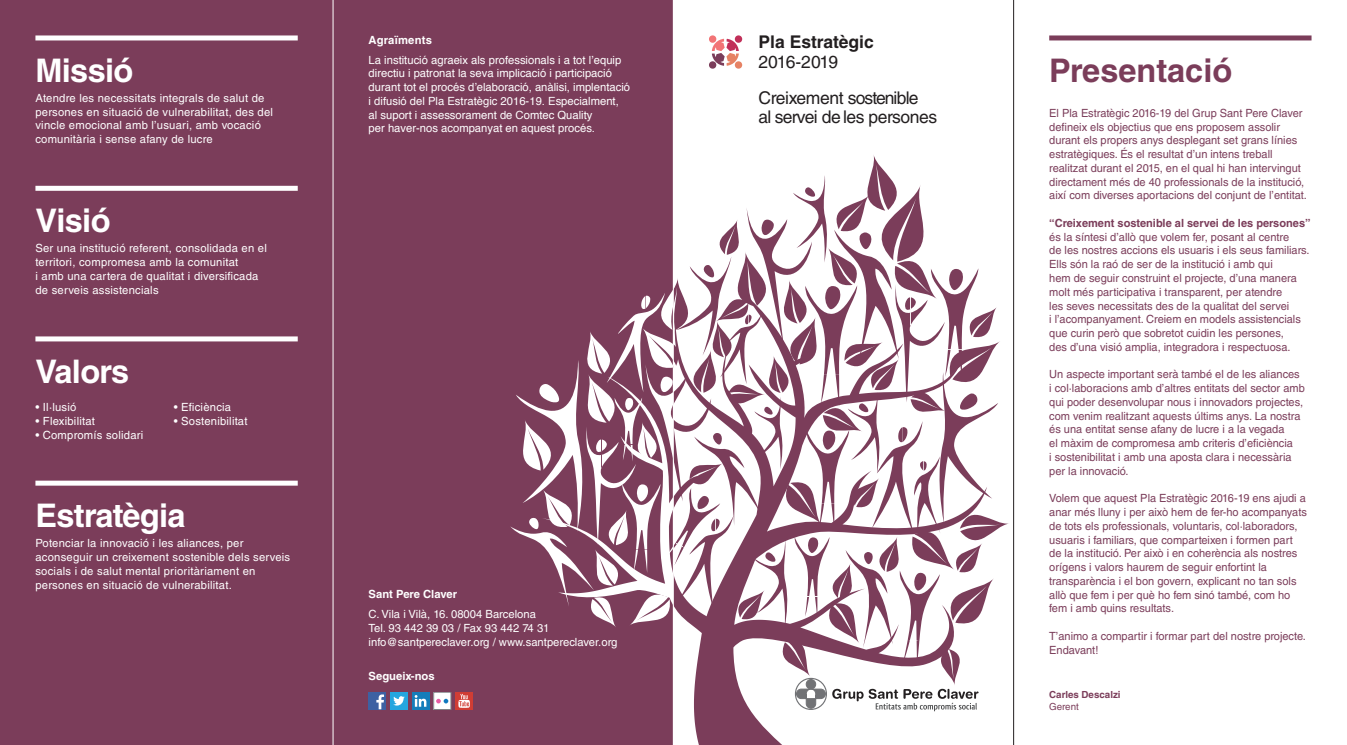
<style>
.page{position:relative;width:1347px;height:745px;background:#fff}
.page>*{position:absolute;margin:0;border:0;box-sizing:border-box;transform-origin:0 0}
.t1{font:700 32.5px "Helvetica LT Std";letter-spacing:-.02em;color:#fff}
.t2{font:700 32.5px "Helvetica LT Std";color:#7b3d5a}
.t3{font:17.5px/18.8px "Helvetica LT Std";letter-spacing:-.04em;color:#231f20}
.Destacat{font:700 17.5px/20px "Helvetica LT Std";color:#231f20}
.t4{font:11.25px/13.8px "Helvetica LT Std";color:#7b3d5a}
.t5{font:11.25px/13.8px "Helvetica LT Std";letter-spacing:.02em;color:#fff}
.t6{font:11.25px/13.8px "Helvetica";color:#fff}
.t7{font:11.25px "Helvetica LT Std";color:#fff}
.t8{font:700 11.25px "Helvetica LT Std";color:#fff}
.t9{font:700 11.25px "Helvetica LT Std";letter-spacing:.02em;color:#fff}
.t10{font:700 9.75px/11.2px "Helvetica LT Std";color:#7b3d5a}
.s1{font-weight:400}
.s2{font-weight:700}
</style>
<div class="page">
<div style="left:1049px;top:35px;width:262px;height:5px;background:#7b3d5a"></div>
<div style="left:0;top:0;width:673px;height:744px;background:#7b3d5a"></div>
<div style="left:35px;top:35px;width:263px;height:5px;background:#fff"></div>
<div style="left:35px;top:186px;width:263px;height:5px;background:#fff"></div>
<div style="left:35px;top:336px;width:263px;height:5px;background:#fff"></div>
<div style="left:35px;top:480px;width:263px;height:5px;background:#fff"></div>
<svg style="left:694px;top:710px;width:241px;height:34px"></svg>
<svg style="left:709px;top:35px;width:33px;height:34px"></svg>
<svg style="left:510px;top:154px;width:499px;height:556px"></svg>
<div style="left:795px;top:677px;width:32px;height:32px;border:1px solid #717275;border-radius:50%"></div>
<div style="left:455px;top:691px;width:18px;height:18px;background:#d03d34"></div>
<svg style="left:458px;top:694px;width:12px;height:13px"></svg>
<div style="left:369px;top:691px;width:17px;height:18px;background:#3d61a2"></div>
<svg style="left:376px;top:694px;width:8px;height:14px"></svg>
<div style="left:390px;top:691px;width:17px;height:18px;background:#24a6df"></div>
<svg style="left:393px;top:696px;width:12px;height:9px"></svg>
<svg style="left:412px;top:692px;width:17px;height:17px"></svg>
<svg style="left:415px;top:694px;width:11px;height:12px"></svg>
<div style="left:434px;top:691px;width:17px;height:18px;background:#fff"></div>
<div style="left:433px;top:691px;width:18px;height:18px;border:1px solid #808285"></div>
<svg style="left:436px;top:698px;width:12px;height:5px"></svg>
<hr style="left:673px;top:0;width:1px;height:744px;background:#fff">
<hr style="left:333px;top:0;width:1px;height:744px;background:#fff">
<hr style="left:1013px;top:0;width:1px;height:744px;background:#231f20">
<p class="t1" style="left:35px;top:50px;width:99px">Missió</p>
<p class="t5" style="left:35px;top:91px;width:239px">Atendre les necessitats integrals de salut de persones en situació de vulnerabilitat, des del vincle emocional amb l’usuari, amb vocació comunitària i sense afany de lucre</p>
<p class="t1" style="left:35px;top:201px;width:77px">Visió</p>
<p class="t5" style="left:35px;top:241px;width:233px">Ser una institució referent, consolidada en el territori, compromesa amb la comunitat<br>i amb una cartera de qualitat i diversificada de serveis assistencials</p>
<p class="t1" style="left:35px;top:351px;width:95px">Valors</p>
<p class="t5" style="left:35px;top:400px;width:42px">• Il·lusió</p>
<p class="t5" style="left:35px;top:413px;width:61px">• Flexibilitat</p>
<p class="t5" style="left:35px;top:427px;width:110px">• Compromís solidari</p>
<p class="t5" style="left:174px;top:400px;width:59px">• Eficiència</p>
<p class="t5" style="left:174px;top:413px;width:75px">• Sostenibilitat</p>
<p class="t1" style="left:35px;top:495px;width:152px">Estratègia</p>
<p class="t5" style="left:35px;top:536px;width:256px">Potenciar la innovació i les aliances, per aconseguir un creixement sostenible dels serveis socials i de salut mental prioritàriament en persones en situació de vulnerabilitat.</p>
<p class="t9" style="left:369px;top:33px;width:65px">Agraïments</p>
<p class="t6" style="left:369px;top:53px;width:263px">La institució agraeix als professionals i a tot l’equip directiu i patronat la seva implicació i participació durant tot el procés d’elaboració, anàlisi, implentació i difusió del Pla Estratègic 2016-19. Especialment, al suport i assessorament de Comtec Quality<br>per haver-nos acompanyat en aquest procés.</p>
<p class="t8" style="left:369px;top:587px;width:90px">Sant Pere Claver</p>
<p class="t7" style="left:369px;top:607px;width:169px">C. Vila i Vilà, 16. 08004 Barcelona</p>
<p class="t7" style="left:369px;top:621px;width:182px">Tel. 93 442 39 03 / Fax 93 442 74 31</p>
<p class="t7" style="left:369px;top:635px;width:250px">info@santpereclaver.org / www.santpereclaver.org</p>
<p class="t8" style="left:369px;top:668px;width:68px">Segueix-nos</p>
<p class="Destacat" style="left:758px;top:32px;width:117px">Pla Estratègic<br><span class="s1">2016-2019</span></p>
<p class="t3" style="left:758px;top:89px;width:180px">Creixement sostenible<br>al servei de les persones</p>
<p class="t2" style="left:1049px;top:50px;width:184px">Presentació</p>
<p class="t4" style="left:1049px;top:106px;width:259px">El Pla Estratègic 2016-19 del Grup Sant Pere Claver defineix els objectius que ens proposem assolir durant els propers anys desplegant set grans línies estratègiques. És el resultat d’un intens treball realitzat durant el 2015, en el qual hi han intervingut directament més de 40 professionals de la institució, així com diverses aportacions del conjunt de l’entitat.</p>
<p class="t4" style="left:1049px;top:216px;width:263px"><span class="s2">“Creixement sostenible al servei de les persones” </span>és la síntesi d’allò que volem fer, posant al centre<br>de les nostres accions els usuaris i els seus familiars.<br>Ells són la raó de ser de la institució i amb qui<br>hem de seguir construint el projecte, d’una manera molt més participativa i transparent, per atendre<br>les seves necessitats des de la qualitat del servei<br>i l’acompanyament. Creiem en models assistencials que curin però que sobretot cuidin les persones,<br>des d’una visió amplia, integradora i respectuosa.</p>
<p class="t4" style="left:1049px;top:367px;width:257px">Un aspecte important serà també el de les aliances i col·laboracions amb d’altres entitats del sector amb qui poder desenvolupar nous i innovadors projectes, com venim realitzant aquests últims anys. La nostra és una entitat sense afany de lucre i a la vegada<br>el màxim de compromesa amb criteris d’eficiència<br>i sostenibilitat i amb una aposta clara i necessària per la innovació.</p>
<p class="t4" style="left:1049px;top:491px;width:259px">Volem que aquest Pla Estratègic 2016-19 ens ajudi a anar més lluny i per això hem de fer-ho acompanyats de tots els professionals, voluntaris, col·laboradors, usuaris i familiars, que comparteixen i formen part de la institució. Per això i en coherència als nostres orígens i valors haurem de seguir enfortint la transparència i el bon govern, explicant no tan sols allò que fem i per què ho fem sinó també, com ho fem i amb quins resultats.</p>
<p class="t4" style="left:1049px;top:628px;width:258px">T’animo a compartir i formar part del nostre projecte.</p>
<p class="t4" style="left:1049px;top:642px;width:51px">Endavant!</p>
<p class="t10" style="left:1049px;top:688px;width:73px">Carles Descalzi<br><span class="s1">Gerent</span></p>
</div>
